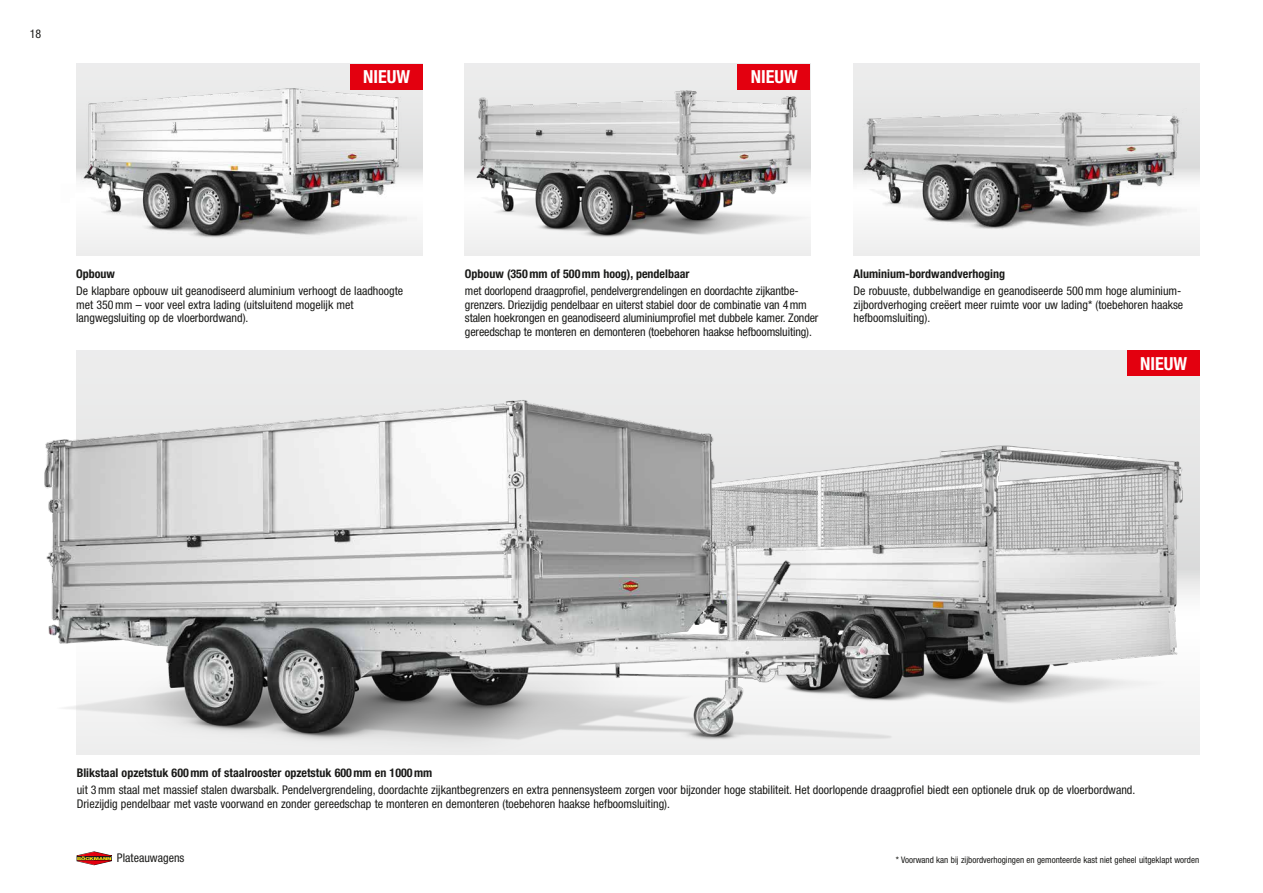
<style>
.page{position:relative;width:1263px;height:893px;background:#fff}
.page>*{position:absolute;margin:0;border:0;box-sizing:border-box;transform-origin:0 0}
.t1{font:700 condensed 18px "Helvetica Neue LT Std";color:#fff}
.t2{font:condensed 12px/13.5px "Helvetica Neue LT Std";color:#1a1a18}
.t3{font:700 condensed 12px "Helvetica Neue LT Std";color:#1a1a18}
.t4{font:condensed 9px "Helvetica Neue LT Std";color:#1a1a18}
</style>
<div class="page">
<svg style="left:77px;top:851px;width:35px;height:14px"></svg>
<img style="left:465px;top:64px;width:346px;height:191px">
<div style="left:76px;top:64px;width:346px;height:191px;background:#ececec"></div>
<img style="left:854px;top:64px;width:345px;height:191px">
<img style="left:76px;top:73px;width:400px;height:180px">
<img style="left:907px;top:351px;width:293px;height:404px">
<img style="left:44px;top:350px;width:863px;height:405px">
<div style="left:350px;top:64px;width:72px;height:25px;background:#e3000f"></div>
<div style="left:738px;top:64px;width:72px;height:25px;background:#e3000f"></div>
<div style="left:1127px;top:351px;width:72px;height:25px;background:#e3000f"></div>
<p class="t2" style="left:30px;top:27px;width:13px">18</p>
<h1 class="t1" style="left:363px;top:65px;width:48px">NIEUW</h1>
<h1 class="t1" style="left:751px;top:65px;width:48px">NIEUW</h1>
<p class="t3" style="left:76px;top:266px;width:40px">Opbouw</p>
<p class="t2" style="left:76px;top:284px;width:328px">De klapbare opbouw uit geanodiseerd aluminium verhoogt de laadhoogte met 350mm – voor veel extra lading (uitsluitend mogelijk met langwegsluiting op de vloerbordwand).</p>
<p class="t3" style="left:465px;top:266px;width:226px">Opbouw (350mm of 500mm hoog), pendelbaar</p>
<p class="t2" style="left:465px;top:284px;width:355px">met doorlopend draagprofiel, pendelvergrendelingen en doordachte zijkantbe&shy;grenzers. Driezijdig pendelbaar en uiterst stabiel door de combinatie van 4mm stalen hoekrongen en geanodiseerd aluminiumprofiel met dubbele kamer. Zonder gereedschap te monteren en demonteren (toebehoren haakse hefboomsluiting).</p>
<p class="t3" style="left:853px;top:266px;width:153px">Aluminium-bordwandverhoging</p>
<p class="t2" style="left:853px;top:284px;width:331px">De robuuste, dubbelwandige en geanodiseerde 500mm hoge aluminium&shy;zijbordverhoging creëert meer ruimte voor uw lading* (toebehoren haakse hefboomsluiting).</p>
<h1 class="t1" style="left:1140px;top:352px;width:48px">NIEUW</h1>
<p class="t3" style="left:77px;top:765px;width:357px">Blikstaal opzetstuk 600mm of staalrooster opzetstuk 600mm en 1000mm</p>
<p class="t2" style="left:77px;top:783px;width:1060px">uit 3mm staal met massief stalen dwarsbalk. Pendelvergrendeling, doordachte zijkantbegrenzers en extra pennensysteem zorgen voor bijzonder hoge stabiliteit. Het doorlopende draagprofiel biedt een optionele druk op de vloerbordwand.<br>Driezijdig pendelbaar met vaste voorwand en zonder gereedschap te monteren en demonteren (toebehoren haakse hefboomsluiting).</p>
<p class="t2" style="left:117px;top:851px;width:69px">Plateauwagens</p>
<p class="t4" style="left:896px;top:854px;width:305px">* Voorwand kan bij zijbordverhogingen en gemonteerde kast niet geheel uitgeklapt worden</p>
</div>
